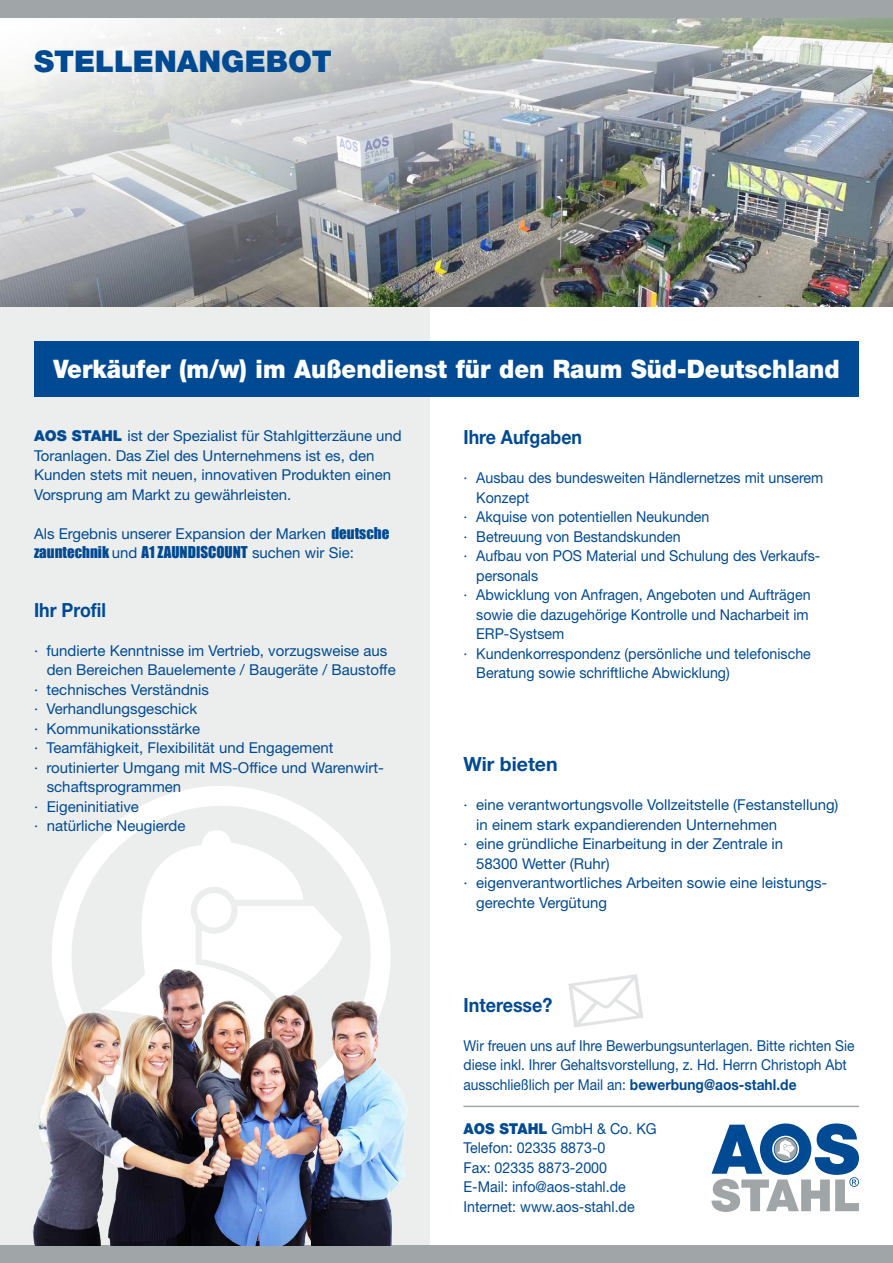
<style>
.page{position:relative;width:893px;height:1263px;background:#fff}
.page>*{position:absolute;margin:0;border:0;box-sizing:border-box;transform-origin:0 0}
.t1{font:900 30px "Helvetica Neue LT Pro";color:#004a93}
.t2{font:900 25.5px "Helvetica Neue LT Pro";color:#fff;scale:.92 1}
.t3{font:700 19.5px "Helvetica Neue LT Pro";color:#004a93;scale:.91 1}
.t4{font:700 19.5px "Helvetica Neue LT Pro";color:#004a93;scale:.92 1}
.t5{font:700 19.5px "Helvetica Neue LT Pro";color:#004a93}
.t6{font:15px/19.5px "Helvetica Neue LT Pro";color:#004a93}
.t7{font:15px/19.5px "Helvetica Neue LT Pro";color:#004a93;scale:.95 1}
.t8{font:15px/19.5px "Helvetica Neue LT Pro";color:#004a93;scale:.92 1}
.t9{font:15px "Impact";color:#004a93}
.s1{font-weight:900}
.s2{font-family:"Impact"}
.s3{font-family:"Helvetica Neue LT Pro"}
.s4{font-weight:700}
</style>
<div class="page">
<div style="left:0;top:307px;width:429px;height:947px;background:#eceeee"></div>
<div style="left:0;top:1246px;width:893px;height:17px;background:#a0a5a7"></div>
<img style="left:0;top:17px;width:893px;height:290px">
<div style="left:0;top:0;width:893px;height:17px;background:#a0a5a7"></div>
<svg style="left:711px;top:1123px;width:148px;height:89px"></svg>
<hr style="left:463px;top:1106px;width:396px;height:1px;background:#a0a5a7">
<div style="left:34px;top:341px;width:825px;height:55px;background:#004a93"></div>
<div style="left:52px;top:786px;width:338px;height:340px;background:#fff;border-radius:50%"></div>
<div style="left:72px;top:806px;width:299px;height:300px;background:#eceeee;border-radius:50%"></div>
<svg style="left:100px;top:830px;width:202px;height:131px;fill:#fff"></svg>
<svg style="left:197px;top:893px;width:145px;height:68px"></svg>
<img style="left:20px;top:961px;width:400px;height:285px">
<svg style="left:568px;top:974px;width:75px;height:53px"></svg>
<h1 class="t1" style="left:34px;top:44px;width:299px">STELLENANGEBOT</h1>
<h2 class="t2" style="left:53px;top:353px;width:856px">Verkäufer (m/w) im Außendienst für den Raum Süd-Deutschland</h2>
<p class="t6" style="left:34px;top:426px;width:369px"><span class="s1">AOS STAHL</span> ist der Spezialist für Stahlgitterzäune und Toranlagen. Das Ziel des Unternehmens ist es, den Kunden stets mit neuen, innovativen Produkten einen Vorsprung am Markt zu gewährleisten.</p>
<p class="t6" style="left:34px;top:523px;width:357px">Als Ergebnis unserer Expansion der Marken <span class="s2">deutsche</span></p>
<p class="t9" style="left:34px;top:541px;width:321px">zauntechnik <span class="s3">und</span> A1 ZAUNDISCOUNT <span class="s3">suchen wir Sie:</span></p>
<h3 class="t3" style="left:34px;top:597px;width:81px">Ihr Profil</h3>
<p class="t6" style="left:34px;top:640px;width:355px">· fundierte Kenntnisse im Vertrieb, vorzugsweise aus</p>
<p class="t6" style="left:47px;top:660px;width:350px">den Bereichen Bauelemente / Baugeräte / Baustoffe</p>
<p class="t6" style="left:34px;top:679px;width:177px">· technisches Verständnis</p>
<p class="t6" style="left:34px;top:699px;width:165px">· Verhandlungsgeschick</p>
<p class="t6" style="left:34px;top:718px;width:168px">· Kommunikationsstärke</p>
<p class="t6" style="left:34px;top:738px;width:301px">· Teamfähigkeit, Flexibilität und Engagement</p>
<p class="t6" style="left:34px;top:757px;width:352px">· routinierter Umgang mit MS-Office und Warenwirt-</p>
<p class="t6" style="left:47px;top:777px;width:136px">schaftsprogrammen</p>
<p class="t6" style="left:34px;top:796px;width:106px">· Eigeninitiative</p>
<p class="t6" style="left:34px;top:816px;width:153px">· natürliche Neugierde</p>
<h3 class="t3" style="left:463px;top:425px;width:132px">Ihre Aufgaben</h3>
<p class="t7" style="left:463px;top:468px;width:380px">· Ausbau des bundesweiten Händlernetzes mit unserem</p>
<p class="t7" style="left:476px;top:487px;width:57px">Konzept</p>
<p class="t7" style="left:463px;top:507px;width:260px">· Akquise von potentiellen Neukunden</p>
<p class="t7" style="left:463px;top:526px;width:230px">· Betreuung von Bestandskunden</p>
<p class="t7" style="left:463px;top:546px;width:377px">· Aufbau von POS Material und Schulung des Verkaufs-</p>
<p class="t7" style="left:476px;top:565px;width:67px">personals</p>
<p class="t7" style="left:463px;top:585px;width:367px">· Abwicklung von Anfragen, Angeboten und Aufträgen</p>
<p class="t7" style="left:476px;top:604px;width:352px">sowie die dazugehörige Kontrolle und Nacharbeit im</p>
<p class="t7" style="left:476px;top:624px;width:94px">ERP-Systsem</p>
<p class="t7" style="left:463px;top:643px;width:367px">· Kundenkorrespondenz (persönliche und telefonische</p>
<p class="t7" style="left:476px;top:663px;width:268px">Beratung sowie schriftliche Abwicklung)</p>
<h3 class="t5" style="left:463px;top:752px;width:96px">Wir bieten</h3>
<p class="t6" style="left:463px;top:795px;width:376px">· eine verantwortungsvolle Vollzeitstelle (Festanstellung)</p>
<p class="t6" style="left:476px;top:814px;width:302px">in einem stark expandierenden Unternehmen</p>
<p class="t6" style="left:463px;top:834px;width:321px">· eine gründliche Einarbeitung in der Zentrale in</p>
<p class="t6" style="left:476px;top:853px;width:135px">58300 Wetter (Ruhr)</p>
<p class="t6" style="left:463px;top:873px;width:365px">· eigenverantwortliches Arbeiten sowie eine leistungs-</p>
<p class="t6" style="left:476px;top:892px;width:132px">gerechte Vergütung</p>
<h3 class="t4" style="left:463px;top:992px;width:98px">Interesse?</h3>
<p class="t8" style="left:463px;top:1035px;width:427px">Wir freuen uns auf Ihre Bewerbungsunterlagen. Bitte richten Sie diese inkl. Ihrer Gehaltsvorstellung, z. Hd. Herrn Christoph Abt ausschließlich per Mail an: <span class="s4">bewerbung@aos-stahl.de</span></p>
<p class="t7" style="left:463px;top:1118px;width:205px"><span class="s1">AOS STAHL</span> GmbH &amp; Co. KG<br>Telefon: 02335 8873-0<br>Fax: 02335 8873-2000<br>E-Mail: info@aos-stahl.de<br>Internet: www.aos-stahl.de</p>
</div>
